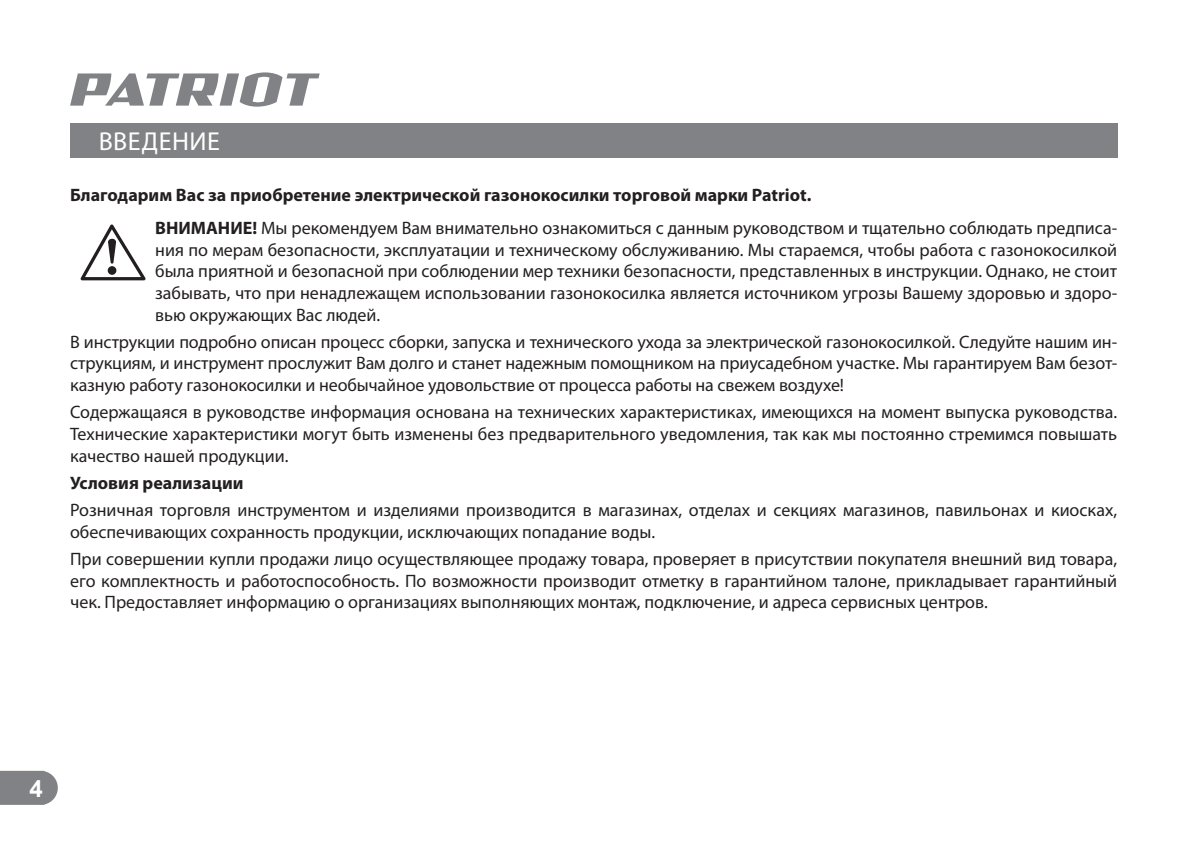
<style>
.page{position:relative;width:1191px;height:843px;background:#fff}
.page>*{position:absolute;margin:0;border:0;box-sizing:border-box;transform-origin:0 0}
.t1{font:26px "Myriad Pro";letter-spacing:.02em;color:#fff}
.t2{font:700 24px "Arial";color:#fff}
.t3{font:18px/21.6px "Myriad Pro";color:#231f20;text-align:justify}
.t4{font:700 18px "Myriad Pro";color:#231f20}
.s1{font-weight:700}
</style>
<div class="page">
<svg style="left:0;top:770px;width:58px;height:34px;background:#8a8c8f"></svg>
<svg style="left:70px;top:72px;width:249px;height:35px"></svg>
<div style="left:70px;top:123px;width:1047px;height:34px;background:#808285"></div>
<svg style="left:80px;top:224px;width:66px;height:56px"></svg>
<h1 class="t1" style="left:99px;top:125px;width:123px">ВВЕДЕНИЕ</h1>
<p class="t3" style="left:155px;top:178px;width:963px;line-height:33px;text-indent:-85px"><span class="s1">Благодарим Вас за приобретение электрической газонокосилки торговой марки Patriot.<br>ВНИМАНИЕ!</span> Мы рекомендуем Вам внимательно ознакомиться с данным руководством и тщательно соблюдать предписа-</p>
<p class="t3" style="left:155px;top:238px;width:963px">ния по мерам безопасности, эксплуатации и техническому обслуживанию. Мы стараемся, чтобы работа с газонокосилкой была приятной и безопасной при соблюдении мер техники безопасности, представленных в инструкции. Однако, не стоит забывать, что при ненадлежащем использовании газонокосилка является источником угрозы Вашему здоровью и здоро&shy;вью окружающих Вас людей.</p>
<p class="t3" style="left:70px;top:330px;width:1048px">В инструкции подробно описан процесс сборки, запуска и технического ухода за электрической газонокосилкой. Следуйте нашим ин&shy;струкциям, и инструмент прослужит Вам долго и станет надежным помощником на приусадебном участке. Мы гарантируем Вам безот&shy;казную работу газонокосилки и необычайное удовольствие от процесса работы на свежем воздухе!</p>
<p class="t3" style="left:70px;top:401px;width:1048px">Содержащаяся в руководстве информация основана на технических характеристиках, имеющихся на момент выпуска руководства.<br>Технические характеристики могут быть изменены без предварительного уведомления, так как мы постоянно стремимся повышать качество нашей продукции.</p>
<p class="t4" style="left:70px;top:472px;width:175px">Условия реализации</p>
<p class="t3" style="left:70px;top:499px;width:1048px">Розничная торговля инструментом и изделиями производится в магазинах, отделах и секциях магазинов, павильонах и киосках, обеспечивающих сохранность продукции, исключающих попадание воды.</p>
<p class="t3" style="left:70px;top:548px;width:1048px">При совершении купли продажи лицо осуществляющее продажу товара, проверяет в присутствии покупателя внешний вид товара, его комплектность и работоспособность. По возможности производит отметку в гарантийном талоне, прикладывает гарантийный чек. Предоставляет информацию о организациях выполняющих монтаж, подключение, и адреса сервисных центров.</p>
<h2 class="t2" style="left:30px;top:771px;width:15px">4</h2>
</div>
